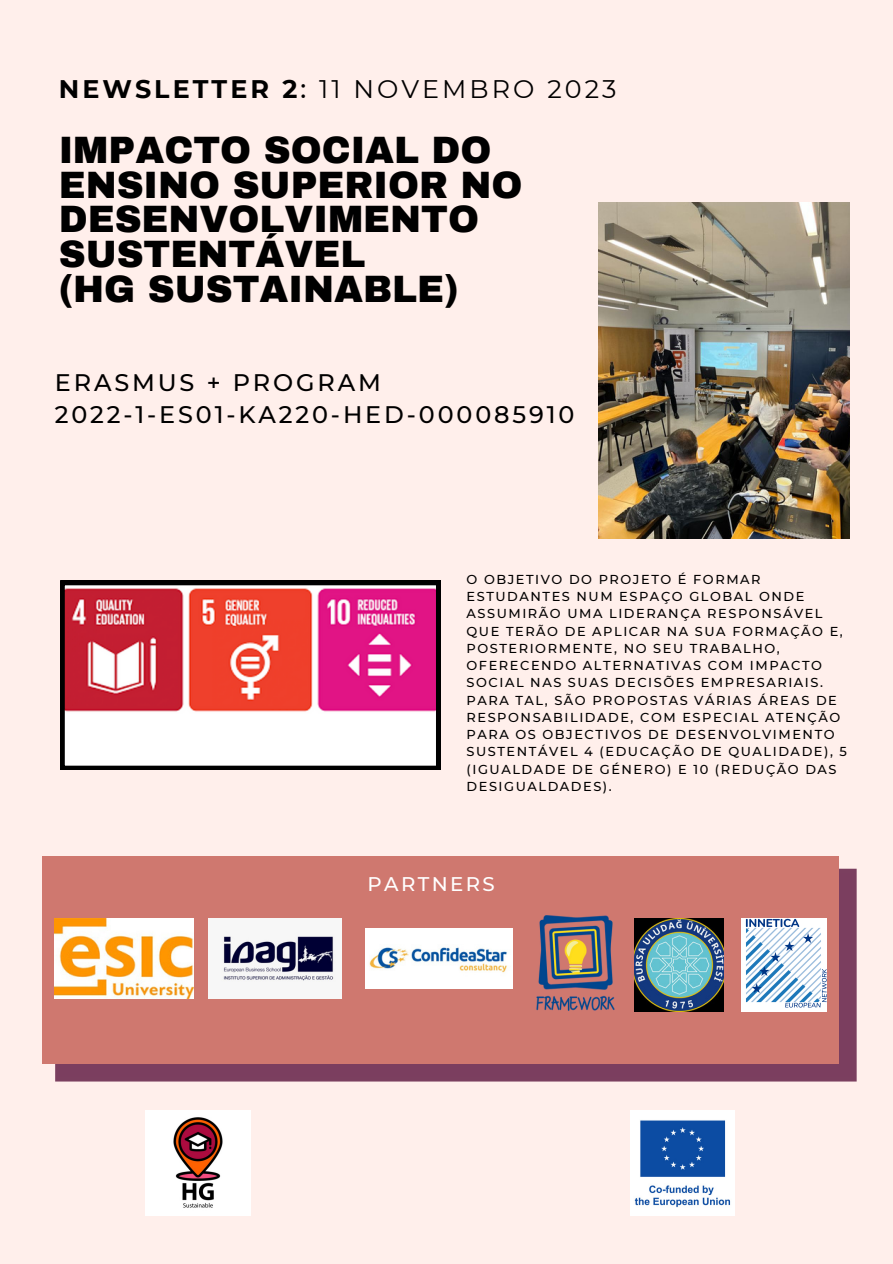
<style>
.page{position:relative;width:893px;height:1264px;background:#fff}
.page>*{position:absolute;margin:0;border:0;box-sizing:border-box;transform-origin:0 0}
.t1{font:900 37.2px/34.8px "Archivo";color:#000}
.t2{font:25.35px "Montserrat";letter-spacing:.12em;color:#000}
.t3{font:500 23.85px/31.5px "Montserrat";letter-spacing:.12em;color:#000}
.t4{font:500 19.8px "Montserrat";letter-spacing:.12em;color:#fff}
.t5{font:500 12.9px/17.2px "Montserrat";letter-spacing:.12em;color:#000}
.s1{font-weight:700}
.s2{font-weight:500}
</style>
<div class="page">
<div style="left:0;top:0;width:892px;height:1263px;background:#ffefeb"></div>
<div style="left:55px;top:868px;width:801px;height:213px;background:#7b3e5f"></div>
<div style="left:42px;top:855px;width:796px;height:208px;background:#cf786f"></div>
<img style="left:741px;top:918px;width:85px;height:93px">
<img style="left:630px;top:1110px;width:104px;height:105px">
<img style="left:634px;top:918px;width:89px;height:93px">
<img style="left:365px;top:928px;width:147px;height:60px">
<img style="left:55px;top:918px;width:138px;height:80px">
<img style="left:208px;top:918px;width:133px;height:80px">
<img style="left:536px;top:915px;width:79px;height:96px">
<img style="left:145px;top:1110px;width:105px;height:105px">
<img style="left:598px;top:203px;width:251px;height:335px">
<svg style="left:60px;top:581px;width:380px;height:189px;background:#db7b8e"></svg>
<p class="t2" style="left:59px;top:74px;width:559px"><span class="s1">NEWSLETTER 2</span><span class="s2">:</span> 11 NOVEMBRO 2023</p>
<p class="t1" style="left:59px;top:133px;width:465px">IMPACTO SOCIAL DO<br>ENSINO SUPERIOR NO<br>DESENVOLVIMENTO<br>SUSTENTÁVEL<br>(HG SUSTAINABLE)</p>
<p class="t3" style="left:55px;top:367px;width:521px">ERASMUS + PROGRAM<br>2022-1-ES01-KA220-HED-000085910</p>
<p class="t5" style="left:466px;top:570px;width:382px">O OBJETIVO DO PROJETO É FORMAR ESTUDANTES NUM ESPAÇO GLOBAL ONDE ASSUMIRÃO UMA LIDERANÇA RESPONSÁVEL QUE TERÃO DE APLICAR NA SUA FORMAÇÃO E, POSTERIORMENTE, NO SEU TRABALHO, OFERECENDO ALTERNATIVAS COM IMPACTO SOCIAL NAS SUAS DECISÕES EMPRESARIAIS.<br>PARA TAL, SÃO PROPOSTAS VÁRIAS ÁREAS DE RESPONSABILIDADE, COM ESPECIAL ATENÇÃO PARA OS OBJECTIVOS DE DESENVOLVIMENTO SUSTENTÁVEL 4 (EDUCAÇÃO DE QUALIDADE), 5 (IGUALDADE DE GÉNERO) E 10 (REDUÇÃO DAS DESIGUALDADES).</p>
<p class="t4" style="left:367px;top:872px;width:129px">PARTNERS</p>
</div>
